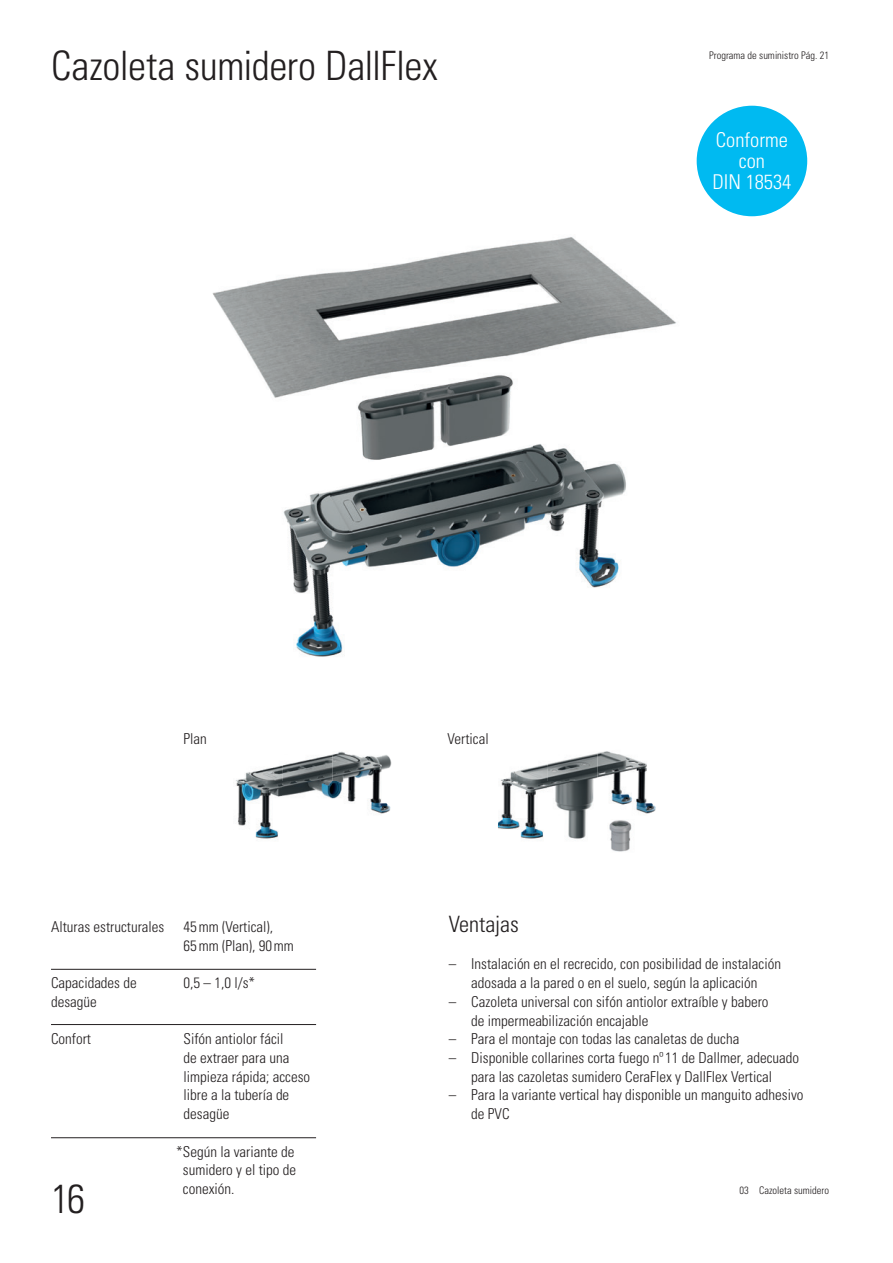
<style>
.page{position:relative;width:893px;height:1263px;background:#fff}
.page>*{position:absolute;margin:0;border:0;box-sizing:border-box;transform-origin:0 0}
.t1{font:300 condensed 40.5px "Univers LT Std";letter-spacing:-.01em;color:#231f20}
.t2{font:300 condensed 22.5px "Univers LT Std";color:#231f20}
.t3{font:300 condensed 20.4px/21px "Univers LT Std";color:#fff;text-align:center}
.t4{font:300 condensed 15px/18.8px "Univers LT Std";color:#231f20}
.t5{font:300 condensed 10.5px "Univers LT Std";color:#231f20}
</style>
<div class="page">
<img style="left:212px;top:142px;width:581px;height:275px">
<img style="left:498px;top:764px;width:50px;height:75px">
<img style="left:548px;top:753px;width:49px;height:86px">
<img style="left:597px;top:751px;width:50px;height:63px">
<img style="left:647px;top:803px;width:9px;height:11px">
<img style="left:236px;top:765px;width:47px;height:74px">
<img style="left:283px;top:754px;width:49px;height:45px">
<img style="left:332px;top:751px;width:50px;height:63px">
<img style="left:382px;top:755px;width:10px;height:59px">
<img style="left:283px;top:417px;width:343px;height:240px">
<hr style="left:51px;top:1024px;width:265px;height:1px;background:#231f20">
<hr style="left:51px;top:969px;width:265px;height:1px;background:#231f20">
<hr style="left:51px;top:1137px;width:265px;height:1px;background:#231f20">
<div style="left:697px;top:106px;width:110px;height:110px;background:#00baf1;border-radius:50%"></div>
<img style="left:609px;top:820px;width:23px;height:32px">
<h1 class="t1" style="left:51px;top:42px;width:388px">Cazoleta sumidero DallFlex</h1>
<p class="t5" style="left:709px;top:49px;width:122px">Programa de suministro Pág. 21</p>
<h3 class="t3" style="left:712px;top:130px;width:80px">Conforme con<br>DIN 18534</h3>
<p class="t4" style="left:184px;top:730px;width:25px">Plan</p>
<p class="t4" style="left:448px;top:730px;width:43px">Vertical</p>
<p class="t4" style="left:51px;top:917px;width:115px">Alturas estructurales</p>
<p class="t4" style="left:51px;top:973px;width:87px">Capacidades de desagüe</p>
<p class="t4" style="left:51px;top:1029px;width:41px">Confort</p>
<p class="t4" style="left:184px;top:917px;width:112px">45 mm (Vertical),<br>65 mm (Plan), 90 mm</p>
<p class="t4" style="left:184px;top:973px;width:73px">0,5 – 1,0 l/s*</p>
<p class="t4" style="left:184px;top:1029px;width:128px">Sifón antiolor fácil<br>de extraer para una limpieza rápida; acceso libre a la tubería de desagüe</p>
<h2 class="t2" style="left:449px;top:910px;width:72px">Ventajas</h2>
<p class="t4" style="left:449px;top:955px;width:334px;text-align:center">– Instalación en el recrecido, con posibilidad de instalación adosada a la pared o en el suelo, según la aplicación</p>
<p class="t4" style="left:471px;top:992px;width:299px;text-indent:-22px">– Cazoleta universal con sifón antiolor extraíble y babero de impermeabilización encajable</p>
<p class="t4" style="left:449px;top:1029px;width:292px">– Para el montaje con todas las canaletas de ducha</p>
<p class="t4" style="left:449px;top:1048px;width:352px;text-align:center">– Disponible collarines corta fuego nº 11 de Dallmer, adecuado para las cazoletas sumidero CeraFlex y DallFlex Vertical</p>
<p class="t4" style="left:471px;top:1086px;width:334px;text-indent:-22px">– Para la variante vertical hay disponible un manguito adhesivo de PVC</p>
<p class="t4" style="left:183px;top:1142px;width:115px;text-align:justify;text-indent:-7px">* Según la variante de sumidero y el tipo de conexión.</p>
<h1 class="t1" style="left:51px;top:1174px;width:35px">16</h1>
<p class="t5" style="left:739px;top:1184px;width:91px">03 Cazoleta sumidero</p>
</div>
